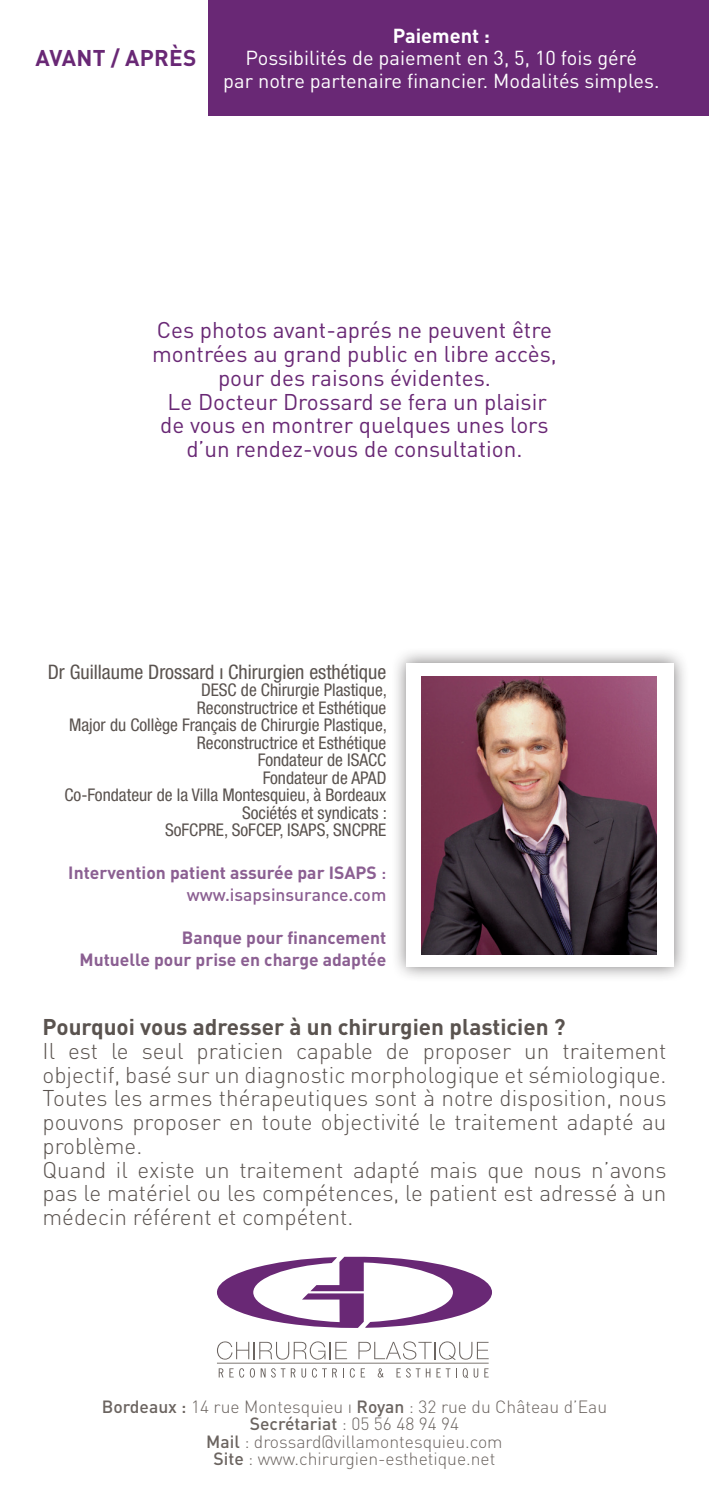
<style>
.page{position:relative;width:709px;height:1489px;background:#fff}
.page>*{position:absolute;margin:0;border:0;box-sizing:border-box;transform-origin:0 0}
.t1{font:300 22.5px/23.8px "DIN Pro";color:#5a534f}
.t2{font:22.5px/23.8px "DIN Pro";color:#692875;text-align:center}
.t3{font:700 22.5px "DIN Pro";color:#5a534f}
.t4{font:700 22.5px "DIN Pro";color:#692875}
.t5{font:20px/22.5px "DIN Pro";color:#fff;text-align:center}
.t6{font:condensed 20px "Helvetica Neue";color:#5a534f}
.t7{font:700 20px "DIN Pro";color:#fff}
.t8{font:condensed 17.5px/17.5px "Helvetica Neue";color:#5a534f;text-align:right}
.t9{font:300 17.5px/17.5px "DIN Pro";color:#6b6460;text-align:center}
.t10{font:700 17.5px/22.5px "DIN Pro";color:#8b5f92;text-align:right}
.t11{font:500 17.5px/22.5px "DIN Pro";color:#8b5f92;text-align:right}
.s1{font-weight:500}
</style>
<div class="page">
<div style="left:208px;top:0;width:501px;height:115px;background:#692875"></div>
<svg style="left:217px;top:1341px;width:130px;height:18px"></svg>
<svg style="left:358px;top:1341px;width:130px;height:18px"></svg>
<svg style="left:217px;top:1256px;width:275px;height:71px"></svg>
<svg style="left:219px;top:1368px;width:4px;height:9px"></svg>
<svg style="left:229px;top:1368px;width:15px;height:9px"></svg>
<svg style="left:250px;top:1367px;width:5px;height:10px"></svg>
<svg style="left:251px;top:1368px;width:3px;height:8px"></svg>
<svg style="left:261px;top:1368px;width:4px;height:9px"></svg>
<svg style="left:271px;top:1368px;width:14px;height:9px"></svg>
<svg style="left:291px;top:1368px;width:4px;height:9px"></svg>
<svg style="left:301px;top:1368px;width:5px;height:9px"></svg>
<svg style="left:312px;top:1368px;width:25px;height:9px"></svg>
<svg style="left:350px;top:1368px;width:5px;height:9px"></svg>
<svg style="left:361px;top:1368px;width:4px;height:9px"></svg>
<svg style="left:378px;top:1368px;width:5px;height:9px"></svg>
<svg style="left:396px;top:1368px;width:24px;height:9px"></svg>
<svg style="left:426px;top:1368px;width:4px;height:9px"></svg>
<svg style="left:436px;top:1368px;width:14px;height:9px"></svg>
<svg style="left:456px;top:1368px;width:22px;height:9px"></svg>
<svg style="left:484px;top:1368px;width:4px;height:9px"></svg>
<hr style="left:217px;top:1362px;width:271px;height:1px;background:#7e7773">
<div style="left:391px;top:647px;width:298px;height:335px;background:#231f20;opacity:.6"></div>
<div style="left:406px;top:663px;width:267px;height:303px;background:#fff"></div>
<img style="left:422px;top:676px;width:234px;height:278px">
<p class="t4" style="left:36px;top:43px;width:15px">AVANT</p>
<p class="t4" style="left:111px;top:43px;width:30px">/ APR</p>
<p class="t4" style="left:169px;top:43px;width:27px">èS</p>
<p class="t7" style="left:392px;top:22px;width:99px">Paiement :</p>
<p class="t5" style="left:223px;top:46px;width:437px">Possibilités de paiement en 3, 5, 10 fois géré<br>par notre partenaire financier. Modalités simples.</p>
<p class="t2" style="left:152px;top:317px;width:406px">Ces photos avant-aprés ne peuvent être montrées au grand public en libre accès, pour des raisons évidentes.<br>Le Docteur Drossard se fera un plaisir de vous en montrer quelques unes lors d’un rendez-vous de consultation.</p>
<p class="t6" style="left:48px;top:660px;width:340px">Dr Guillaume Drossard ı Chirurgien esthétique</p>
<p class="t8" style="left:64px;top:681px;width:324px">DESC de Chirurgie Plastique,<br>Reconstructrice et Esthétique<br>Major du Collège Français de Chirurgie Plastique,<br>Reconstructrice et Esthétique<br>Fondateur de ISACC<br>Fondateur de APAD<br>Co-Fondateur de la Villa Montesquieu, à Bordeaux<br>Sociétés et syndicats :<br>SoFCPRE, SoFCEP, ISAPS, SNCPRE</p>
<p class="t10" style="left:68px;top:860px;width:271px">I ntervention patient assurée par ISAPS</p>
<p class="t11" style="left:187px;top:860px;width:201px">: www.isapsinsurance.com</p>
<p class="t10" style="left:80px;top:925px;width:308px">Banque pour financement<br>M utuelle pour prise en charge adaptée</p>
<p class="t3" style="left:43px;top:1011px;width:524px">Pourquoi vous adresser à un chirurgien plasticien ?</p>
<p class="t1" style="left:43px;top:1037px;width:625px">Il est le seul praticien capable de proposer un traitement objectif, basé sur un diagnostic morphologique et sémiologique.<br>Toutes les armes thérapeutiques sont à notre disposition, nous pouvons proposer en toute objectivité le traitement adapté au problème.<br>Quand il existe un traitement adapté mais que nous n’avons pas le matériel ou les compétences, le patient est adressé à un médecin référent et compétent.</p>
<p class="t9" style="left:102px;top:1396px;width:507px"><span class="s1">Bordeaux :</span> 14 rue Montesquieu ı <span class="s1">Royan</span> : 32 rue du Château d’Eau <span class="s1">Secrétariat</span> : 05 56 48 94 94<br><span class="s1">Mail</span> : drossard@villamontesquieu.com<br><span class="s1">Site</span> : www.chirurgien-esthetique.net</p>
</div>
